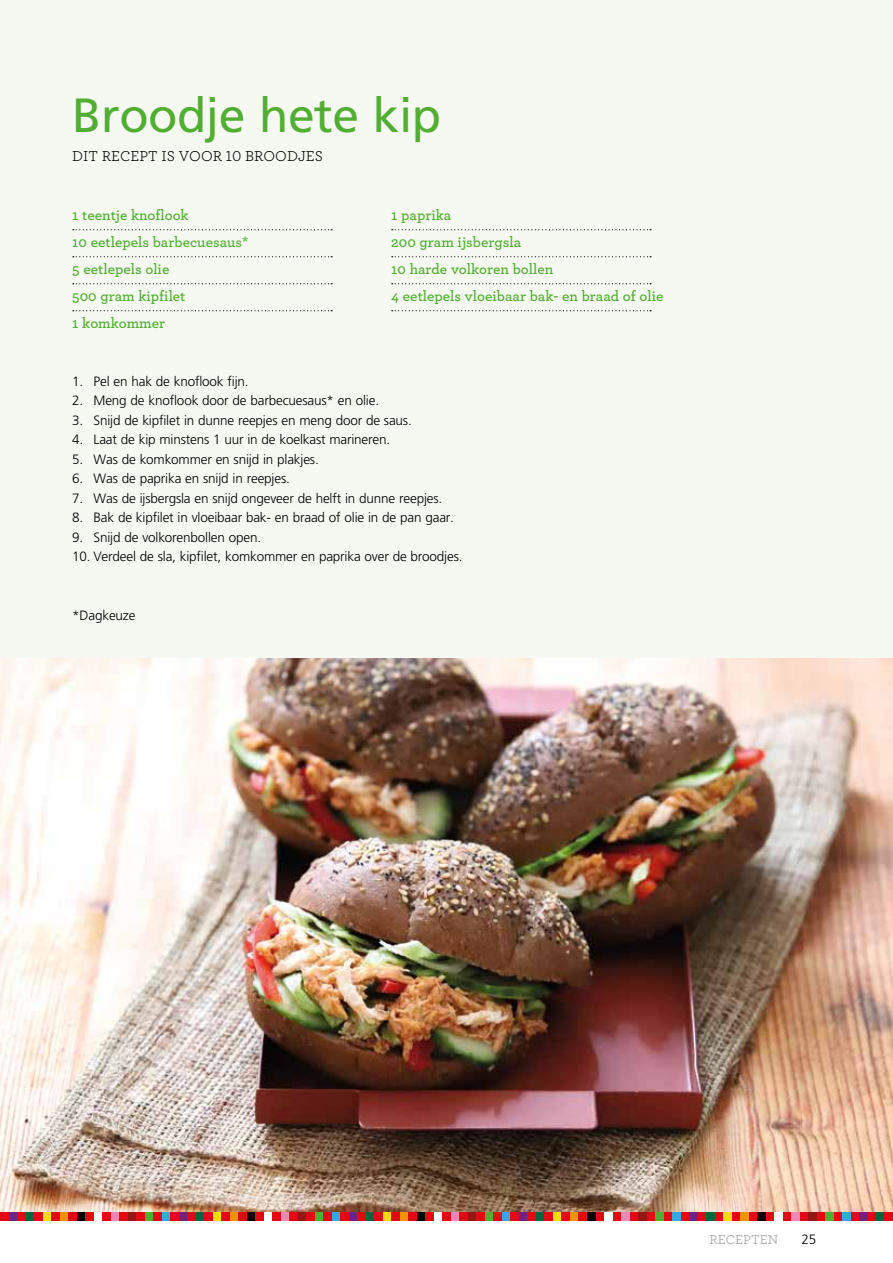
<style>
.page{position:relative;width:893px;height:1263px;background:#fff}
.page>*{position:absolute;margin:0;border:0;box-sizing:border-box;transform-origin:0 0}
.t1{font:48px "Frutiger";letter-spacing:-.01em;color:#52ae32}
.t2{font:600 15px/27px "Archer";color:#52ae32}
.t3{font:15px "Archer";color:#000}
.t4{font:300 13.5px "Frutiger";letter-spacing:-.01em;color:#000}
.t5{font:13.5px "Archer";color:#9d9d9c}
</style>
<div class="page">
<div style="left:0;top:0;width:893px;height:1214px;background:#f5f9f1"></div>
<img style="left:0;top:659px;width:893px;height:557px">
<div style="left:681px;top:1212px;width:8px;height:8px;background:#e30613"></div>
<div style="left:689px;top:1212px;width:9px;height:8px;background:#702283"></div>
<div style="left:698px;top:1212px;width:8px;height:8px;background:#e30613"></div>
<div style="left:706px;top:1212px;width:9px;height:8px;background:#04663f"></div>
<div style="left:715px;top:1212px;width:8px;height:8px;background:#e30613"></div>
<div style="left:723px;top:1212px;width:9px;height:8px;background:#fd0"></div>
<div style="left:732px;top:1212px;width:8px;height:8px;background:#e30613"></div>
<div style="left:740px;top:1212px;width:9px;height:8px;background:#f39200"></div>
<div style="left:749px;top:1212px;width:8px;height:8px;background:#e30613"></div>
<div style="left:757px;top:1212px;width:9px;height:8px;background:#000"></div>
<div style="left:766px;top:1212px;width:8px;height:8px;background:#e30613"></div>
<div style="left:774px;top:1212px;width:9px;height:8px;background:#fff"></div>
<div style="left:783px;top:1212px;width:8px;height:8px;background:#e30613"></div>
<div style="left:791px;top:1212px;width:9px;height:8px;background:#f088b6"></div>
<div style="left:800px;top:1212px;width:8px;height:8px;background:#e30613"></div>
<div style="left:808px;top:1212px;width:9px;height:8px;background:#931813"></div>
<div style="left:817px;top:1212px;width:8px;height:8px;background:#e30613"></div>
<div style="left:825px;top:1212px;width:9px;height:8px;background:#52ae32"></div>
<div style="left:834px;top:1212px;width:8px;height:8px;background:#e30613"></div>
<div style="left:842px;top:1212px;width:9px;height:8px;background:#36a9e1"></div>
<div style="left:851px;top:1212px;width:8px;height:8px;background:#e30613"></div>
<div style="left:859px;top:1212px;width:9px;height:8px;background:#702283"></div>
<div style="left:868px;top:1212px;width:8px;height:8px;background:#e30613"></div>
<div style="left:876px;top:1212px;width:9px;height:8px;background:#04663f"></div>
<div style="left:885px;top:1212px;width:8px;height:8px;background:#e30613"></div>
<div style="left:0;top:1212px;width:9px;height:8px;background:#e30613"></div>
<div style="left:9px;top:1212px;width:8px;height:8px;background:#702283"></div>
<div style="left:17px;top:1212px;width:9px;height:8px;background:#e30613"></div>
<div style="left:26px;top:1212px;width:8px;height:8px;background:#04663f"></div>
<div style="left:34px;top:1212px;width:9px;height:8px;background:#e30613"></div>
<div style="left:43px;top:1212px;width:8px;height:8px;background:#fd0"></div>
<div style="left:51px;top:1212px;width:9px;height:8px;background:#e30613"></div>
<div style="left:60px;top:1212px;width:8px;height:8px;background:#f39200"></div>
<div style="left:68px;top:1212px;width:9px;height:8px;background:#e30613"></div>
<div style="left:77px;top:1212px;width:8px;height:8px;background:#000"></div>
<div style="left:85px;top:1212px;width:9px;height:8px;background:#e30613"></div>
<div style="left:94px;top:1212px;width:8px;height:8px;background:#fff"></div>
<div style="left:102px;top:1212px;width:9px;height:8px;background:#e30613"></div>
<div style="left:111px;top:1212px;width:8px;height:8px;background:#f088b6"></div>
<div style="left:119px;top:1212px;width:9px;height:8px;background:#e30613"></div>
<div style="left:128px;top:1212px;width:8px;height:8px;background:#931813"></div>
<div style="left:136px;top:1212px;width:9px;height:8px;background:#e30613"></div>
<div style="left:145px;top:1212px;width:8px;height:8px;background:#52ae32"></div>
<div style="left:153px;top:1212px;width:9px;height:8px;background:#e30613"></div>
<div style="left:162px;top:1212px;width:8px;height:8px;background:#36a9e1"></div>
<div style="left:171px;top:1212px;width:8px;height:8px;background:#e30613"></div>
<div style="left:179px;top:1212px;width:9px;height:8px;background:#702283"></div>
<div style="left:188px;top:1212px;width:8px;height:8px;background:#e30613"></div>
<div style="left:196px;top:1212px;width:9px;height:8px;background:#04663f"></div>
<div style="left:205px;top:1212px;width:8px;height:8px;background:#e30613"></div>
<div style="left:213px;top:1212px;width:9px;height:8px;background:#fd0"></div>
<div style="left:222px;top:1212px;width:8px;height:8px;background:#e30613"></div>
<div style="left:230px;top:1212px;width:9px;height:8px;background:#f39200"></div>
<div style="left:239px;top:1212px;width:8px;height:8px;background:#e30613"></div>
<div style="left:247px;top:1212px;width:9px;height:8px;background:#000"></div>
<div style="left:256px;top:1212px;width:8px;height:8px;background:#e30613"></div>
<div style="left:264px;top:1212px;width:9px;height:8px;background:#fff"></div>
<div style="left:273px;top:1212px;width:8px;height:8px;background:#e30613"></div>
<div style="left:281px;top:1212px;width:9px;height:8px;background:#f088b6"></div>
<div style="left:290px;top:1212px;width:8px;height:8px;background:#e30613"></div>
<div style="left:298px;top:1212px;width:9px;height:8px;background:#931813"></div>
<div style="left:307px;top:1212px;width:8px;height:8px;background:#e30613"></div>
<div style="left:315px;top:1212px;width:9px;height:8px;background:#52ae32"></div>
<div style="left:324px;top:1212px;width:8px;height:8px;background:#e30613"></div>
<div style="left:332px;top:1212px;width:8px;height:8px;background:#36a9e1"></div>
<div style="left:341px;top:1212px;width:8px;height:8px;background:#e30613"></div>
<div style="left:349px;top:1212px;width:9px;height:8px;background:#702283"></div>
<div style="left:358px;top:1212px;width:8px;height:8px;background:#e30613"></div>
<div style="left:366px;top:1212px;width:9px;height:8px;background:#04663f"></div>
<div style="left:375px;top:1212px;width:8px;height:8px;background:#e30613"></div>
<div style="left:383px;top:1212px;width:9px;height:8px;background:#fd0"></div>
<div style="left:392px;top:1212px;width:8px;height:8px;background:#e30613"></div>
<div style="left:400px;top:1212px;width:9px;height:8px;background:#f39200"></div>
<div style="left:409px;top:1212px;width:8px;height:8px;background:#e30613"></div>
<div style="left:417px;top:1212px;width:9px;height:8px;background:#000"></div>
<div style="left:426px;top:1212px;width:8px;height:8px;background:#e30613"></div>
<div style="left:434px;top:1212px;width:9px;height:8px;background:#fff"></div>
<div style="left:443px;top:1212px;width:8px;height:8px;background:#e30613"></div>
<div style="left:451px;top:1212px;width:9px;height:8px;background:#f088b6"></div>
<div style="left:460px;top:1212px;width:8px;height:8px;background:#e30613"></div>
<div style="left:468px;top:1212px;width:9px;height:8px;background:#931813"></div>
<div style="left:477px;top:1212px;width:8px;height:8px;background:#e30613"></div>
<div style="left:485px;top:1212px;width:9px;height:8px;background:#52ae32"></div>
<div style="left:494px;top:1212px;width:8px;height:8px;background:#e30613"></div>
<div style="left:502px;top:1212px;width:9px;height:8px;background:#36a9e1"></div>
<div style="left:511px;top:1212px;width:8px;height:8px;background:#e30613"></div>
<div style="left:519px;top:1212px;width:9px;height:8px;background:#702283"></div>
<div style="left:528px;top:1212px;width:8px;height:8px;background:#e30613"></div>
<div style="left:536px;top:1212px;width:9px;height:8px;background:#04663f"></div>
<div style="left:545px;top:1212px;width:8px;height:8px;background:#e30613"></div>
<div style="left:553px;top:1212px;width:9px;height:8px;background:#fd0"></div>
<div style="left:562px;top:1212px;width:8px;height:8px;background:#e30613"></div>
<div style="left:570px;top:1212px;width:9px;height:8px;background:#f39200"></div>
<div style="left:579px;top:1212px;width:8px;height:8px;background:#e30613"></div>
<div style="left:587px;top:1212px;width:9px;height:8px;background:#000"></div>
<div style="left:596px;top:1212px;width:8px;height:8px;background:#e30613"></div>
<div style="left:604px;top:1212px;width:9px;height:8px;background:#fff"></div>
<div style="left:613px;top:1212px;width:8px;height:8px;background:#e30613"></div>
<div style="left:621px;top:1212px;width:9px;height:8px;background:#f088b6"></div>
<div style="left:630px;top:1212px;width:8px;height:8px;background:#e30613"></div>
<div style="left:638px;top:1212px;width:9px;height:8px;background:#931813"></div>
<div style="left:647px;top:1212px;width:8px;height:8px;background:#e30613"></div>
<div style="left:655px;top:1212px;width:9px;height:8px;background:#52ae32"></div>
<div style="left:664px;top:1212px;width:8px;height:8px;background:#e30613"></div>
<div style="left:672px;top:1212px;width:8px;height:8px;background:#36a9e1"></div>
<svg style="left:73px;top:283px;width:259px;height:1px"></svg>
<svg style="left:392px;top:283px;width:259px;height:1px"></svg>
<svg style="left:73px;top:310px;width:259px;height:1px"></svg>
<svg style="left:392px;top:310px;width:259px;height:1px"></svg>
<svg style="left:73px;top:229px;width:259px;height:1px"></svg>
<svg style="left:392px;top:229px;width:259px;height:1px"></svg>
<svg style="left:73px;top:256px;width:259px;height:1px"></svg>
<svg style="left:392px;top:256px;width:259px;height:1px"></svg>
<h1 class="t1" style="left:72px;top:87px;width:370px">Broodje hete kip</h1>
<p class="t3" style="left:72px;top:145px;width:252px">DIT RECEPT IS VOOR 10 BROODJES</p>
<p class="t2" style="left:72px;top:201px;width:178px">1 teentje knoflook<br>10 eetlepels barbecuesaus*<br>5 eetlepels olie<br>500 gram kipfilet<br>1 komkommer</p>
<p class="t2" style="left:391px;top:201px;width:274px">1 paprika<br>200 gram ijsbergsla<br>10 harde volkoren bollen<br>4 eetlepels vloeibaar bak- en braad of olie</p>
<p class="t4" style="left:72px;top:373px;width:178px">1. Pel en hak de knoflook fijn.</p>
<p class="t4" style="left:72px;top:393px;width:308px">2. Meng de knoflook door de barbecuesaus* en olie.</p>
<p class="t4" style="left:72px;top:412px;width:341px">3. Snijd de kipfilet in dunne reepjes en meng door de saus.</p>
<p class="t4" style="left:72px;top:432px;width:319px">4. Laat de kip minstens 1 uur in de koelkast marineren.</p>
<p class="t4" style="left:72px;top:451px;width:248px">5. Was de komkommer en snijd in plakjes.</p>
<p class="t4" style="left:72px;top:471px;width:219px">6. Was de paprika en snijd in reepjes.</p>
<p class="t4" style="left:72px;top:490px;width:371px">7. Was de ijsbergsla en snijd ongeveer de helft in dunne reepjes.</p>
<p class="t4" style="left:72px;top:510px;width:383px">8. Bak de kipfilet in vloeibaar bak- en braad of olie in de pan gaar.</p>
<p class="t4" style="left:72px;top:529px;width:190px">9. Snijd de volkorenbollen open.</p>
<p class="t4" style="left:72px;top:549px;width:392px">10. Verdeel de sla, kipfilet, komkommer en paprika over de broodjes.</p>
<p class="t4" style="left:72px;top:607px;width:65px">*Dagkeuze</p>
<p class="t5" style="left:709px;top:1230px;width:70px">RECEPTEN</p>
<p class="t4" style="left:801px;top:1231px;width:16px">25</p>
</div>
